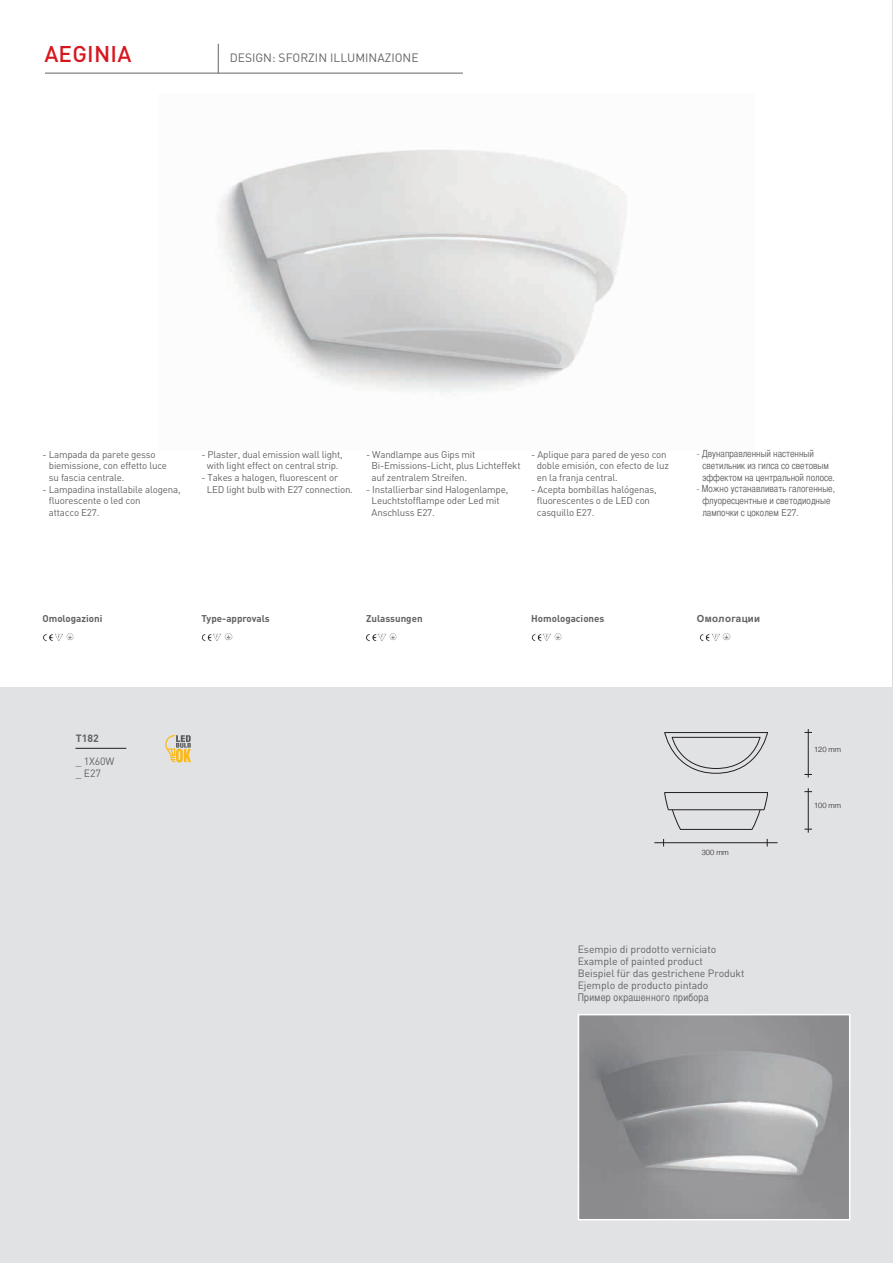
<style>
.page{position:relative;width:893px;height:1263px;background:#fff}
.page>*{position:absolute;margin:0;border:0;box-sizing:border-box;transform-origin:0 0}
.t1{font:500 22.5px "DIN";letter-spacing:.01em;color:#d7171f}
.t2{font:12px "DIN";color:#636366}
.t3{font:10.5px/12px "DIN";letter-spacing:-.01em;color:#636366}
.t4{font:10.5px "Helvetica CY Plain";letter-spacing:.03em;color:#636366}
.t5{font:700 10.5px "DIN";color:#636366}
.t6{font:9.75px/11.7px "DIN";letter-spacing:-.02em;color:#636366}
.t7{font:9.75px/11.7px "Helvetica CY Plain";color:#636366}
.t8{font:700 9.75px "DIN";color:#636366}
.t9{font:700 9.75px "Helvetica Cyr";letter-spacing:.03em;color:#636366}
.t10{font:300 7.5px "Helvetica Neue";color:#231f20}
.s1{font-family:"DIN"}
</style>
<div class="page">
<img style="left:892px;top:1px;width:1px;height:686px">
<div style="left:0;top:687px;width:893px;height:576px;background:#e1e2e4"></div>
<img style="left:218px;top:149px;width:409px;height:245px">
<hr style="left:76px;top:748px;width:50px;height:1px;background:#231f20">
<svg style="left:43px;top:633px;width:31px;height:9px"></svg>
<svg style="left:201px;top:633px;width:31px;height:9px"></svg>
<svg style="left:366px;top:633px;width:31px;height:9px"></svg>
<svg style="left:531px;top:633px;width:31px;height:9px"></svg>
<svg style="left:700px;top:633px;width:30px;height:9px"></svg>
<hr style="left:45px;top:73px;width:418px;height:1px;background:#636366">
<svg style="left:218px;top:44px;width:1px;height:29px"></svg>
<svg style="left:664px;top:792px;width:104px;height:38px"></svg>
<hr style="left:668px;top:809px;width:96px;height:1px;background:#231f20">
<svg style="left:664px;top:732px;width:104px;height:42px"></svg>
<hr style="left:654px;top:842px;width:124px;height:1px;background:#231f20">
<hr style="left:808px;top:788px;width:1px;height:45px;background:#231f20">
<hr style="left:808px;top:729px;width:1px;height:48px;background:#231f20">
<img style="left:581px;top:1017px;width:266px;height:200px">
<div style="left:578px;top:1014px;width:272px;height:206px;border:2px solid #fff"></div>
<svg style="left:165px;top:735px;width:26px;height:27px"></svg>
<h1 class="t1" style="left:44px;top:46px;width:89px">AEGINIA</h1>
<p class="t2" style="left:230px;top:51px;width:190px">DESIGN: SFORZIN ILLUMINAZIONE</p>
<p class="t6" style="left:49px;top:448px;width:120px;text-indent:-6px">- Lampada da parete gesso biemissione, con effetto luce su fascia centrale.</p>
<p class="t6" style="left:49px;top:483px;width:133px;text-indent:-6px">- Lampadina installabile alogena, fluorescente o led con<br>attacco E27.</p>
<p class="t6" style="left:201px;top:448px;width:143px;text-align:center">- Plaster, dual emission wall light, with light effect on central strip.</p>
<p class="t6" style="left:207px;top:472px;width:147px;text-indent:-6px">- Takes a halogen, fluorescent or<br>LED light bulb with E27 connection.</p>
<p class="t6" style="left:372px;top:448px;width:150px;text-indent:-6px">- Wandlampe aus Gips mit<br>Bi-Emissions-Licht, plus Lichteffekt auf zentralem Streifen.</p>
<p class="t6" style="left:372px;top:483px;width:138px;text-indent:-6px">- Installierbar sind Halogenlampe,<br>Leuchtstofflampe oder Led mit<br>Anschluss E27.</p>
<p class="t6" style="left:537px;top:448px;width:134px;text-indent:-6px">- Aplique para pared de yeso con doble emisión, con efecto de luz en la franja central.</p>
<p class="t6" style="left:537px;top:483px;width:121px;text-indent:-6px">- Acepta bombillas halógenas, fluorescentes o de LED con casquillo E27.</p>
<p class="t7" style="left:702px;top:448px;width:134px;text-indent:-6px">- Двунаправленный настенный светильник из гипса со световым эффектом на центральной полосе.</p>
<p class="t7" style="left:702px;top:483px;width:134px;text-indent:-6px">- Можно устанавливать галогенные, флуоресцентные и светодиодные лампочки с цоколем <span class="s1">E27</span>.</p>
<p class="t8" style="left:43px;top:615px;width:61px">Omologazioni</p>
<p class="t8" style="left:201px;top:615px;width:70px">Type-approvals</p>
<p class="t8" style="left:366px;top:615px;width:58px">Zulassungen</p>
<p class="t8" style="left:531px;top:615px;width:75px">Homologaciones</p>
<p class="t9" style="left:697px;top:615px;width:65px">Омологации</p>
<p class="t5" style="left:76px;top:734px;width:25px">T182</p>
<p class="t3" style="left:76px;top:755px;width:40px">_ 1X60W _ E27</p>
<p class="t10" style="left:702px;top:848px;width:29px">300 mm</p>
<p class="t3" style="left:578px;top:943px;width:168px">Esempio di prodotto verniciato<br>Example of painted product<br>Beispiel für das gestrichene Produkt<br>Ejemplo de producto pintado</p>
<p class="t4" style="left:578px;top:991px;width:132px">Пример окрашенного прибора</p>
<p class="t10" style="left:814px;top:744px;width:29px">120 mm</p>
<p class="t10" style="left:814px;top:801px;width:29px">100 mm</p>
</div>
